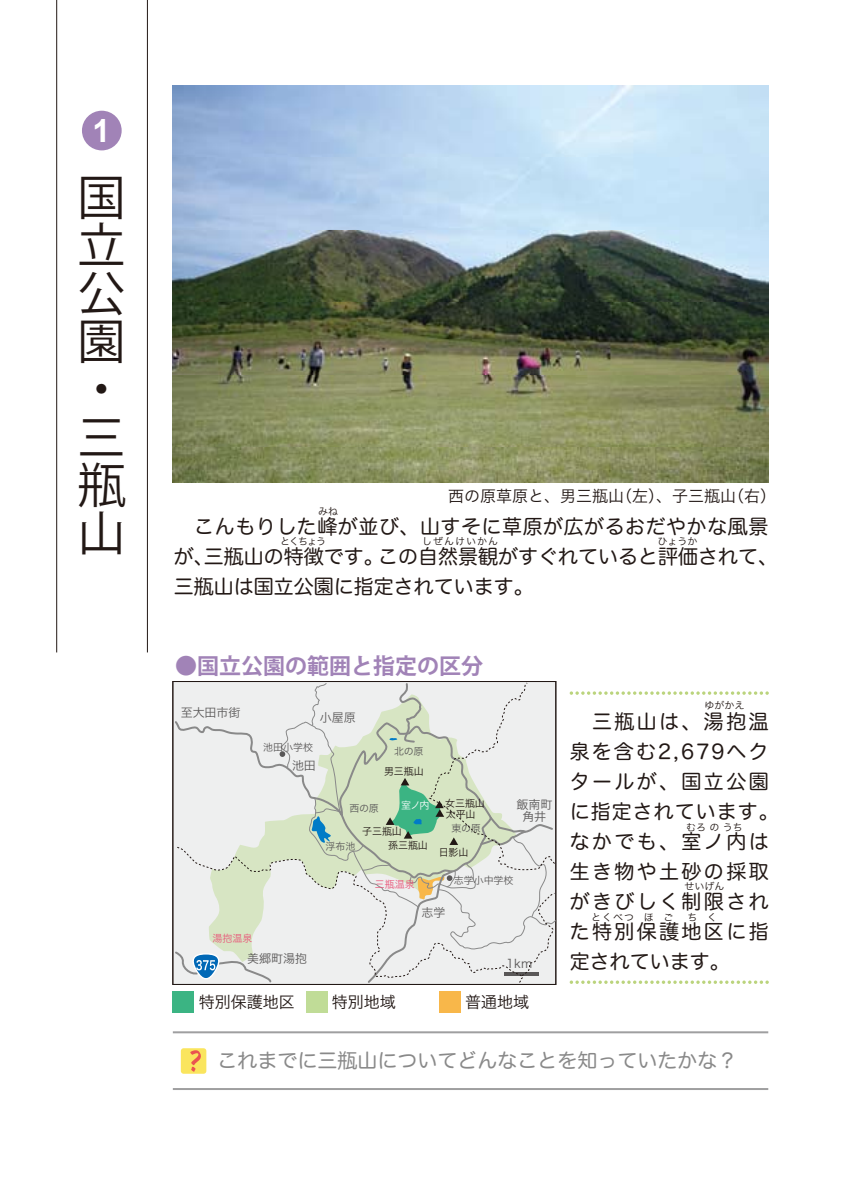
<style>
.page{position:relative;width:842px;height:1191px;background:#fff}
.page>*{position:absolute;margin:0;border:0;box-sizing:border-box;transform-origin:0 0}
.t1{font:48px/48px "Koz Go Pro";color:#221815}
.t2{font:700 32px "Arial";color:#fff}
.t3{font:700 22px "Koz Go Pro";color:#a183b7}
.t4{font:20px/30px "Hira Maru Pro W4";letter-spacing:.115em;color:#221815}
.t5{font:20px/30px "Hira Maru Pro W4";color:#221815}
.t6{font:20px "Hira Maru Pro W4";color:#898989}
.t7{font:16px "Hira Kaku Pro W3";color:#221815}
.t8{font:12px/12px "Hira Kaku Pro W3";color:#595757;text-align:center}
.t9{font:10px "Hira Kaku Pro W3";color:#221815}
.t10{font:10px "Hira Kaku Pro W3";letter-spacing:-.01em;color:#595757}
.t11{font:10px "Hira Kaku Pro W3";color:#e95377}
.t12{font:10px "Hira Kaku Pro W3";letter-spacing:.1em;color:#221815}
.t13{font:10px "Hira Kaku Pro W3";color:#fff}
</style>
<div class="page">
<hr style="left:147px;top:0;width:1px;height:652px;background:#221815">
<hr style="left:56px;top:0;width:1px;height:652px;background:#221815">
<div style="left:82px;top:111px;width:40px;height:39px;background:#a183b7;border-radius:50%"></div>
<div style="left:181px;top:1048px;width:25px;height:25px;background:#fae55e;border-radius:3px"></div>
<svg style="left:190px;top:1050px;width:11px;height:21px"></svg>
<div style="left:173px;top:991px;width:21px;height:21px;background:#3bb483"></div>
<div style="left:306px;top:991px;width:21px;height:21px;background:#c0dc97"></div>
<div style="left:439px;top:991px;width:21px;height:21px;background:#f8b74a"></div>
<div style="left:209px;top:694px;width:71px;height:25px;background:#eeefef"></div>
<svg style="left:173px;top:719px;width:107px;height:187px;background:#e9eae9"></svg>
<svg style="left:173px;top:949px;width:2px;height:34px"></svg>
<svg style="left:570px;top:691px;width:199px;height:4px"></svg>
<svg style="left:570px;top:980px;width:199px;height:4px"></svg>
<hr style="left:173px;top:1031px;width:595px;height:2px;background:#9f9fa0">
<hr style="left:173px;top:1088px;width:595px;height:2px;background:#9f9fa0">
<img style="left:173px;top:85px;width:595px;height:397px">
<svg style="left:175px;top:846px;width:105px;height:137px;background:#dee6dc"></svg>
<svg style="left:280px;top:682px;width:277px;height:302px;background:#dde4da"></svg>
<h2 class="t2" style="left:93px;top:113px;width:19px">1</h2>
<h1 class="t1" style="left:77px;top:175px;width:49px">国立公園・三瓶山</h1>
<p class="t7" style="left:448px;top:481px;width:330px">西の原草原と、男三瓶山（左）、子三瓶山（右）</p>
<p class="t9" style="left:318px;top:503px;width:21px">みね</p>
<p class="t9" style="left:280px;top:533px;width:47px">とくちょう</p>
<p class="t12" style="left:422px;top:533px;width:77px">しぜんけいかん</p>
<p class="t9" style="left:657px;top:533px;width:41px">ひょうか</p>
<p class="t5" style="left:174px;top:510px;width:606px">　こんもりした峰が並び、山すそに草原が広がるおだやかな風景が、三瓶山の特徴です。この自然景観がすぐれていると評価されて、三瓶山は国立公園に指定されています。</p>
<p class="t3" style="left:175px;top:651px;width:309px">●国立公園の範囲と指定の区分</p>
<p class="t8" style="left:181px;top:705px;width:61px">至大田市街</p>
<p class="t11" style="left:212px;top:929px;width:41px">湯抱温泉</p>
<p class="t8" style="left:320px;top:711px;width:37px">小屋原</p>
<p class="t10" style="left:263px;top:738px;width:51px">池田小学校</p>
<p class="t8" style="left:292px;top:758px;width:25px">池田</p>
<p class="t10" style="left:394px;top:742px;width:31px">北の原</p>
<p class="t9" style="left:384px;top:762px;width:41px">男三瓶山</p>
<p class="t10" style="left:349px;top:799px;width:31px">西の原</p>
<p class="t13" style="left:401px;top:796px;width:30px">室ノ内</p>
<p class="t9" style="left:362px;top:822px;width:41px">子三瓶山</p>
<p class="t10" style="left:325px;top:837px;width:31px">浮布池</p>
<p class="t9" style="left:388px;top:836px;width:41px">孫三瓶山</p>
<p class="t11" style="left:375px;top:875px;width:41px">三瓶温泉</p>
<p class="t9" style="left:445px;top:794px;width:41px">女三瓶山</p>
<p class="t9" style="left:446px;top:805px;width:31px">太平山</p>
<p class="t10" style="left:451px;top:819px;width:31px">東の原</p>
<p class="t9" style="left:439px;top:843px;width:31px">日影山</p>
<p class="t8" style="left:516px;top:797px;width:37px">飯南町角井</p>
<p class="t10" style="left:454px;top:871px;width:61px">志学小中学校</p>
<p class="t8" style="left:421px;top:905px;width:25px">志学</p>
<p class="t8" style="left:247px;top:951px;width:61px">美郷町湯抱</p>
<p class="t8" style="left:506px;top:956px;width:27px">1km</p>
<p class="t7" style="left:199px;top:987px;width:97px">特別保護地区</p>
<p class="t7" style="left:332px;top:987px;width:65px">特別地域</p>
<p class="t7" style="left:465px;top:987px;width:65px">普通地域</p>
<p class="t9" style="left:704px;top:696px;width:41px">ゆがかえ</p>
<p class="t4" style="left:570px;top:705px;width:210px">　三瓶山は、湯抱温泉を含む2,679ヘクタールが、国立公園に指定されています。なかでも、室ノ内は生き物や土砂の採取がきびしく制限された特別保護地区に指定されています。</p>
<p class="t9" style="left:686px;top:818px;width:58px">むろ の うち</p>
<p class="t9" style="left:685px;top:877px;width:41px">せいげん</p>
<p class="t9" style="left:591px;top:908px;width:84px">とくべつ ほ ご</p>
<p class="t9" style="left:687px;top:908px;width:31px">ち く</p>
<p class="t6" style="left:217px;top:1042px;width:522px">これまでに三瓶山についてどんなことを知っていたかな？</p>
</div>
